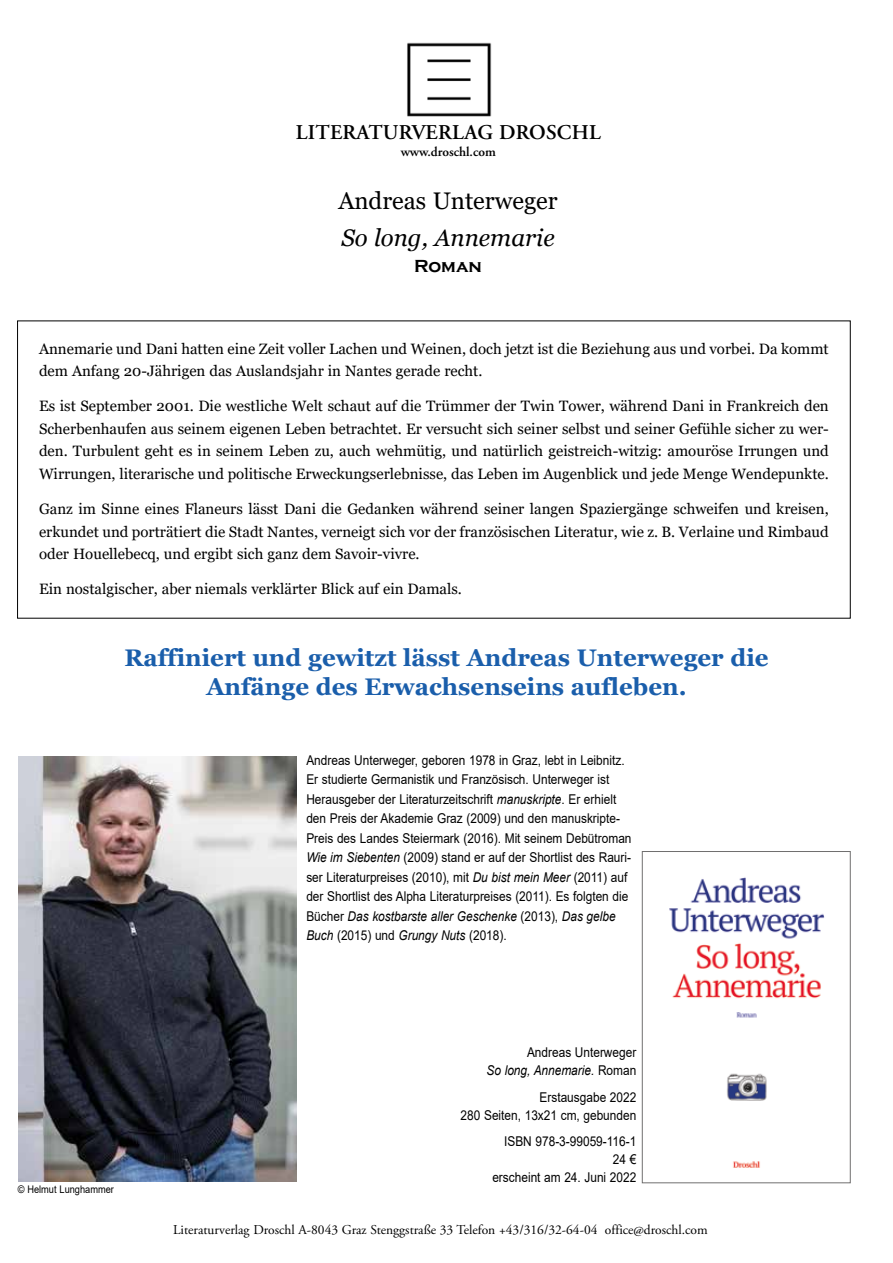
<style>
.page{position:relative;width:893px;height:1263px;background:#fff}
.page>*{position:absolute;margin:0;border:0;box-sizing:border-box;transform-origin:0 0}
.t1{font:700 24px/29px "Georgia";color:#1a5eab;text-align:center}
.t2{font:24px "Georgia";color:#000}
.t3{font:italic 24px "Georgia";color:#000}
.t4{font:600 21px "Adobe Garamond Pro";letter-spacing:.015em;color:#000}
.t5{font:700 18px "Copperplate Gothic";color:#000}
.t6{font:15px/22.5px "Georgia";color:#000;text-align:justify}
.t7{font:13.5px/19.5px "Arial";color:#000;text-align:right;scale:.88 1}
.t8{font:13.5px "Adobe Garamond Pro";color:#000}
.t9{font:600 13.5px "Adobe Garamond Pro";color:#000}
.t10{font:10.5px "Arial";color:#000;scale:.88 1}
.s1{font-style:italic}
</style>
<div class="page">
<img style="left:407px;top:43px;width:85px;height:74px">
<img style="left:19px;top:757px;width:277px;height:424px">
<img style="left:669px;top:877px;width:156px;height:291px">
<div style="left:642px;top:851px;width:209px;height:332px;border:1px solid #706f6f"></div>
<h2 class="t4" style="left:296px;top:120px;width:300px">LITERATURVERLAG DROSCHL</h2>
<p class="t9" style="left:401px;top:144px;width:97px">WWW.DROSCHL.COM</p>
<h1 class="t2" style="left:338px;top:186px;width:221px">Andreas Unterweger</h1>
<h1 class="t3" style="left:341px;top:223px;width:215px">So long, Annemarie</h1>
<p class="t5" style="left:414px;top:256px;width:69px">Roman</p>
<p class="t6" style="left:39px;top:338px;width:791px">Annemarie und Dani hatten eine Zeit voller Lachen und Weinen, doch jetzt ist die Beziehung aus und vorbei. Da kommt dem Anfang 20-Jährigen das Auslandsjahr in Nantes gerade recht.</p>
<p class="t6" style="left:39px;top:395px;width:791px">Es ist September 2001. Die westliche Welt schaut auf die Trümmer der Twin Tower, während Dani in Frankreich den Scherbenhaufen aus seinem eigenen Leben betrachtet. Er versucht sich seiner selbst und seiner Gefühle sicher zu wer&shy;den. Turbulent geht es in seinem Leben zu, auch wehmütig, und natürlich geistreich-witzig: amouröse Irrungen und Wirrungen, literarische und politische Erweckungserlebnisse, das Leben im Augenblick und jede Menge Wendepunkte.</p>
<p class="t6" style="left:39px;top:498px;width:791px">Ganz im Sinne eines Flaneurs lässt Dani die Gedanken während seiner langen Spaziergänge schweifen und kreisen, erkundet und porträtiert die Stadt Nantes, verneigt sich vor der französischen Literatur, wie z. B. Verlaine und Rimbaud oder Houellebecq, und ergibt sich ganz dem Savoir-vivre.</p>
<p class="t6" style="left:39px;top:578px;width:424px">Ein nostalgischer, aber niemals verklärter Blick auf ein Damals.</p>
<h1 class="t1" style="left:124px;top:644px;width:646px">Raffiniert und gewitzt lässt Andreas Unterweger die<br>Anfänge des Erwachsenseins aufleben.</h1>
<p class="t7" style="left:306px;top:750px;width:371px;text-align:left">Andreas Unterweger, geboren 1978 in Graz, lebt in Leibnitz.<br>Er studierte Germanistik und Französisch. Unterweger ist Herausgeber der Literaturzeitschrift <span class="s1">manuskripte</span>. Er erhielt den Preis der Akademie Graz (2009) und den manuskripte-Preis des Landes Steiermark (2016). Mit seinem Debütroman <span class="s1">Wie im Siebenten</span> (2009) stand er auf der Shortlist des Rauri&shy;ser Literaturpreises (2010), mit <span class="s1">Du bist mein Meer</span> (2011) auf der Shortlist des Alpha Literaturpreises (2011). Es folgten die Bücher <span class="s1">Das kostbarste aller Geschenke</span> (2013), <span class="s1">Das gelbe Buch</span> (2015) und <span class="s1">Grungy Nuts</span> (2018).</p>
<p class="t10" style="left:18px;top:1182px;width:111px">© Helmut Lunghammer</p>
<p class="t7" style="left:487px;top:1043px;width:172px;line-height:18px">Andreas Unterweger<br><span class="s1">So long, Annemarie.</span> Roman</p>
<p class="t7" style="left:461px;top:1088px;width:201px;line-height:18px">Erstausgabe 2022<br>280 Seiten, 13x21 cm, gebunden</p>
<p class="t7" style="left:492px;top:1132px;width:165px;line-height:18px">ISBN 978-3-99059-116-1<br>24 €<br>erscheint am 24. Juni 2022</p>
<p class="t8" style="left:173px;top:1222px;width:536px">Literaturverlag Droschl A-8043 Graz Stenggstraße 33 Telefon +43/316/32-64-04 office@droschl.com</p>
</div>
